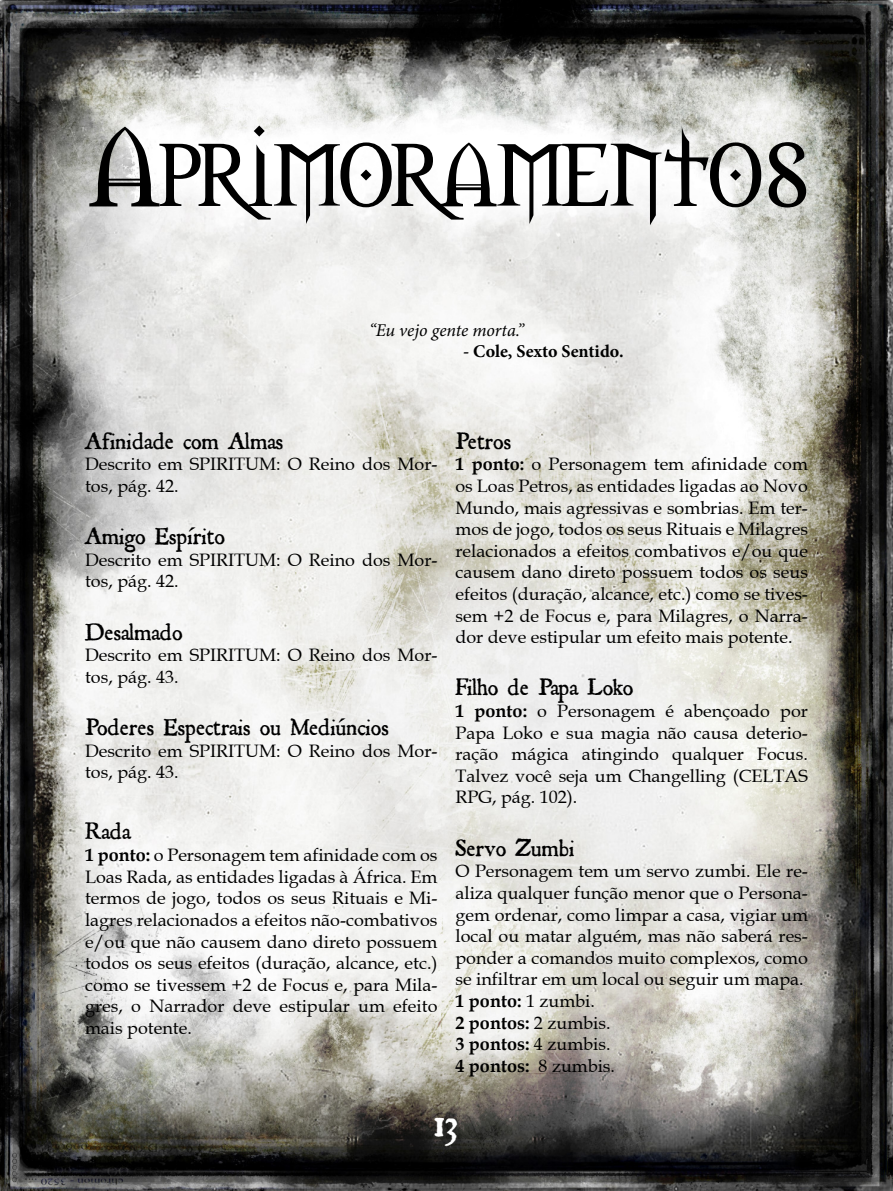
<style>
.page{position:relative;width:893px;height:1191px;background:#fff}
.page>*{position:absolute;margin:0;border:0;box-sizing:border-box;transform-origin:0 0}
.t1{font:103.5px "Morpheus";color:#000}
.t2{font:45px "Roman Antique";color:#fff}
.t3{font:25.5px "Roman Antique";color:#000}
.t4{font:18px/21.6px "Book Antiqua";color:#000}
.t5{font:italic 18px "Minion Pro";letter-spacing:-.005em;color:#000}
.t6{font:700 18px "Minion Pro";color:#000}
.s1{font-weight:700}
</style>
<div class="page">
<img style="left:0;top:0;width:893px;height:1191px">
<h1 class="t1" style="left:88px;top:122px;width:719px">Aprimoramentos</h1>
<p class="t5" style="left:369px;top:323px;width:157px">“Eu vejo gente morta.”</p>
<p class="t6" style="left:463px;top:344px;width:162px">- Cole, Sexto Sentido.</p>
<h3 class="t3" style="left:85px;top:432px;width:200px">Afinidade com Almas</h3>
<p class="t4" style="left:85px;top:455px;width:354px">Descrito em SPIRITUM: O Reino dos Mor&shy;tos, pág. 42.</p>
<h3 class="t3" style="left:85px;top:527px;width:142px">Amigo Espírito</h3>
<p class="t4" style="left:85px;top:551px;width:354px">Descrito em SPIRITUM: O Reino dos Mor&shy;tos, pág. 42.</p>
<h3 class="t3" style="left:85px;top:622px;width:99px">Desalmado</h3>
<p class="t4" style="left:85px;top:646px;width:354px">Descrito em SPIRITUM: O Reino dos Mor&shy;tos, pág. 43.</p>
<h3 class="t3" style="left:85px;top:718px;width:306px">Poderes Espectrais ou Mediúncios</h3>
<p class="t4" style="left:85px;top:742px;width:354px">Descrito em SPIRITUM: O Reino dos Mor&shy;tos, pág. 43.</p>
<h3 class="t3" style="left:85px;top:822px;width:47px">Rada</h3>
<p class="t4" style="left:85px;top:846px;width:354px;text-align:justify"><span class="s1">1 ponto:</span> o Personagem tem afinidade com os Loas Rada, as entidades ligadas à África. Em termos de jogo, todos os seus Rituais e Mi&shy;lagres relacionados a efeitos não-combativos e/ou que não causem dano direto possuem todos os seus efeitos (duração, alcance, etc.) como se tivessem +2 de Focus e, para Mila&shy;gres, o Narrador deve estipular um efeito mais potente.</p>
<h3 class="t3" style="left:455px;top:432px;width:58px">Petros</h3>
<p class="t4" style="left:455px;top:455px;width:354px;text-align:justify"><span class="s1">1 ponto:</span> o Personagem tem afinidade com os Loas Petros, as entidades ligadas ao Novo Mundo, mais agressivas e sombrias. Em ter&shy;mos de jogo, todos os seus Rituais e Milagres relacionados a efeitos combativos e/ou que causem dano direto possuem todos os seus efeitos (duração, alcance, etc.) como se tives&shy;sem +2 de Focus e, para Milagres, o Narra&shy;dor deve estipular um efeito mais potente.</p>
<h3 class="t3" style="left:455px;top:678px;width:180px">Filho de Papa Loko</h3>
<p class="t4" style="left:455px;top:702px;width:354px;text-align:justify"><span class="s1">1 ponto:</span> o Personagem é abençoado por Papa Loko e sua magia não causa deterio&shy;ração mágica atingindo qualquer Focus.<br>Talvez você seja um Changelling (CELTAS RPG, pág. 102).</p>
<h3 class="t3" style="left:455px;top:838px;width:121px">Servo Zumbi</h3>
<p class="t4" style="left:455px;top:862px;width:354px">O Personagem tem um servo zumbi. Ele re&shy;aliza qualquer função menor que o Persona&shy;gem ordenar, como limpar a casa, vigiar um local ou matar alguém, mas não saberá res&shy;ponder a comandos muito complexos, como se infiltrar em um local ou seguir um mapa.<br><span class="s1">1 ponto:</span> 1 zumbi.<br><span class="s1">2 pontos:</span> 2 zumbis.<br><span class="s1">3 pontos:</span> 4 zumbis.<br><span class="s1">4 pontos:</span> 8 zumbis.</p>
<h2 class="t2" style="left:434px;top:1106px;width:27px">13</h2>
</div>
